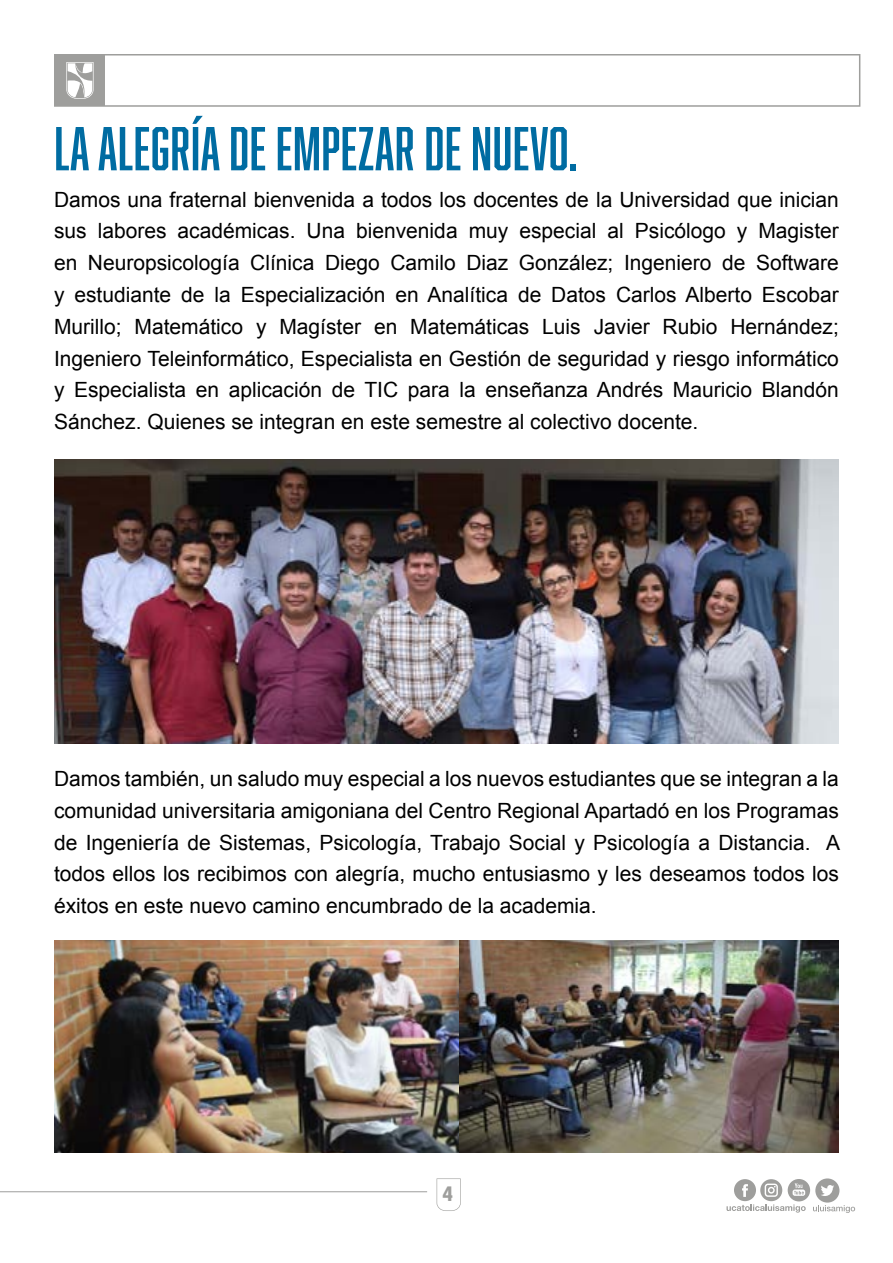
<style>
.page{position:relative;width:893px;height:1263px;background:#fff}
.page>*{position:absolute;margin:0;border:0;box-sizing:border-box;transform-origin:0 0}
.t1{font:57px "Abolition";letter-spacing:.01em;color:#006ca2}
.t2{font:21px/31.8px "Arial";color:#000;text-align:justify}
.t3{font:700 21px "Helvetica Con BQ";color:#9e9e9c}
</style>
<div class="page">
<svg style="left:726px;top:1178px;width:129px;height:35px"></svg>
<svg style="left:437px;top:1178px;width:24px;height:33px"></svg>
<div style="left:54px;top:54px;width:806px;height:53px;border:2px solid #9e9e9c"></div>
<div style="left:55px;top:55px;width:50px;height:51px;background:#9e9e9c"></div>
<svg style="left:66px;top:62px;width:28px;height:37px"></svg>
<hr style="left:0;top:1191px;width:427px;height:1px;background:#9e9e9c">
<img style="left:54px;top:459px;width:785px;height:285px">
<img style="left:54px;top:941px;width:785px;height:211px">
<h1 class="t1" style="left:54px;top:116px;width:525px">LA ALEGRÍA DE EMPEZAR DE NUEVO.</h1>
<p class="t2" style="left:54px;top:184px;width:786px">Damos una fraternal bienvenida a todos los docentes de la Universidad que inician sus labores académicas. Una bienvenida muy especial al Psicólogo y Magister en Neuropsicología Clínica Diego Camilo Diaz González; Ingeniero de Software y estudiante de la Especialización en Analítica de Datos Carlos Alberto Escobar Murillo; Matemático y Magíster en Matemáticas Luis Javier Rubio Hernández; Ingeniero Teleinformático, Especialista en Gestión de seguridad y riesgo informático y Especialista en aplicación de TIC para la enseñanza Andrés Mauricio Blandón Sánchez. Quienes se integran en este semestre al colectivo docente.</p>
<p class="t2" style="left:54px;top:763px;width:788px">Damos también, un saludo muy especial a los nuevos estudiantes que se integran a la comunidad universitaria amigoniana del Centro Regional Apartadó en los Programas de Ingeniería de Sistemas, Psicología, Trabajo Social y Psicología a Distancia. A todos ellos los recibimos con alegría, mucho entusiasmo y les deseamos todos los éxitos en este nuevo camino encumbrado de la academia.</p>
<p class="t3" style="left:443px;top:1182px;width:12px">4</p>
</div>
